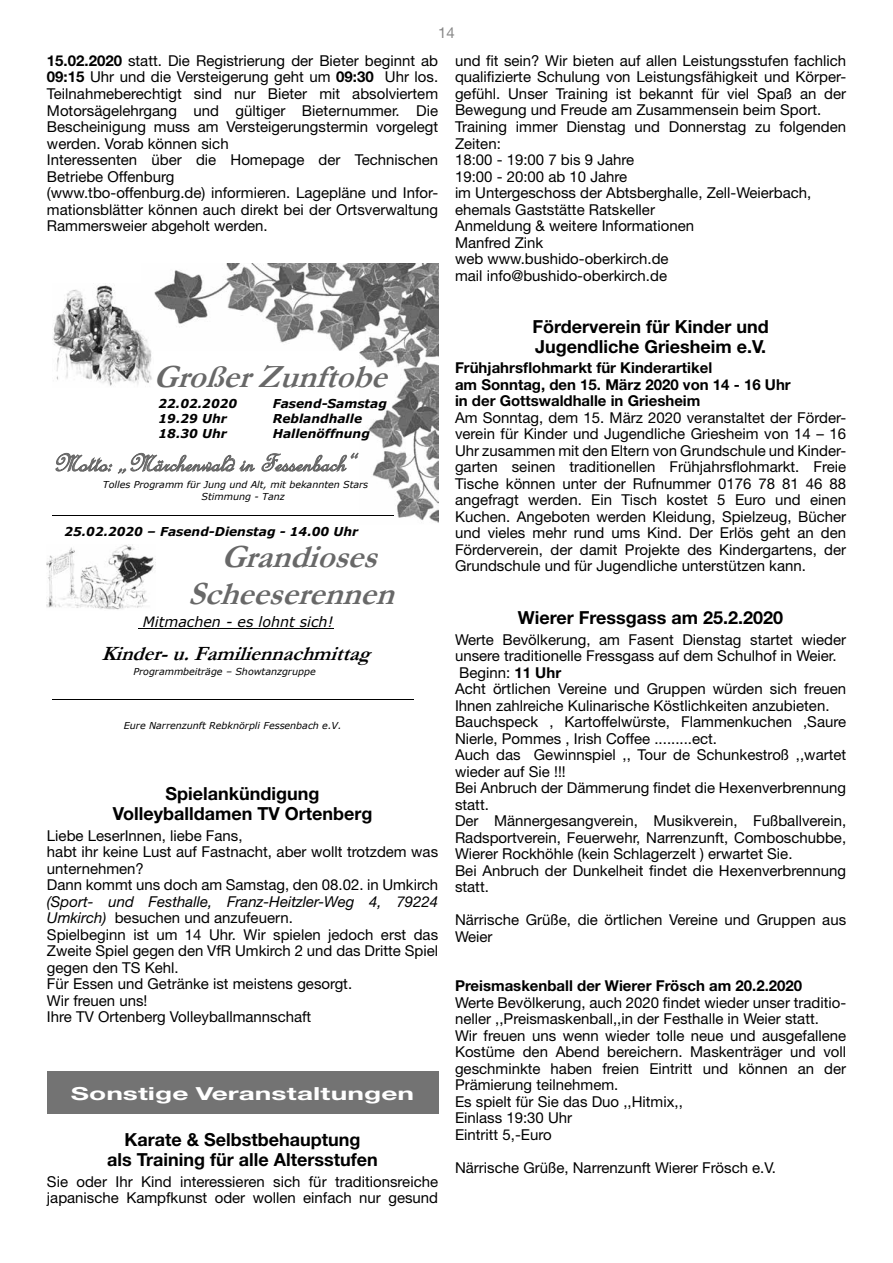
<style>
.page{position:relative;width:893px;height:1263px;background:#fff}
.page>*{position:absolute;margin:0;border:0;box-sizing:border-box;transform-origin:0 0}
.t1{font:italic 700 32.7px/36.8px "Garamond";color:#686868;text-align:center}
.t2{font:italic 26.55px "French Script";color:#686868}
.t3{font:italic 700 20.4px "Garamond";color:#000}
.t4{font:700 18px/19.5px "Helvetica Neue LT Std";color:#000;text-align:center}
.t5{font:700 18px "Helvetica Neue CE";color:#fff;scale:1.56 1}
.t6{font:15px/16.5px "Helvetica Neue LT Std";color:#000}
.t7{font:700 15px/16.5px "Helvetica Neue LT Std";color:#000}
.t8{font:italic 14.25px "Verdana";color:#000}
.t9{font:italic 700 12.3px "Verdana";color:#000}
.t10{font:italic 9.6px/11.6px "Verdana";color:#000}
.s1{color:#878787}
.s2{font-weight:700}
.s3{font-style:italic}
</style>
<div class="page">
<img style="left:360px;top:350px;width:78px;height:173px">
<img style="left:154px;top:264px;width:284px;height:86px">
<svg style="left:55px;top:453px;width:200px;height:21px"></svg>
<svg style="left:261px;top:452px;width:98px;height:20px"></svg>
<hr style="left:52px;top:515px;width:341px;height:1px;background:#000">
<hr style="left:138px;top:628px;width:195px;height:1px;background:#000">
<hr style="left:52px;top:699px;width:361px;height:1px;background:#000">
<img style="left:52px;top:283px;width:100px;height:103px">
<img style="left:47px;top:544px;width:109px;height:66px">
<div style="left:47px;top:1071px;width:391px;height:43px;background:#737373"></div>
<p class="t6" style="left:47px;top:19px;width:409px;line-height:27.6px;text-indent:391px"><span class="s1">14<br></span><span class="s2">15.02.2020</span> statt. Die Registrierung der Bieter beginnt ab</p>
<p class="t6" style="left:47px;top:69px;width:393px"><span class="s2">09:15</span> Uhr und die Versteigerung geht um <span class="s2">09:30</span> Uhr los.<br>Teilnahmeberechtigt sind nur Bieter mit absolviertem Motorsägelehrgang und gültiger Bieternummer. Die Bescheinigung muss am Versteigerungstermin vorgelegt werden. Vorab können sich<br>Interessenten über die Homepage der Technischen Betriebe Offenburg<br>(www.tbo-offenburg.de) informieren. Lagepläne und Infor&shy;mationsblätter können auch direkt bei der Ortsverwaltung Rammersweier abgeholt werden.</p>
<p class="t6" style="left:455px;top:52px;width:393px">und fit sein? Wir bieten auf allen Leistungsstufen fachlich qualifizierte Schulung von Leistungsfähigkeit und Körper&shy;gefühl. Unser Training ist bekannt für viel Spaß an der Bewegung und Freude am Zusammensein beim Sport.<br>Training immer Dienstag und Donnerstag zu folgenden Zeiten:<br>18:00 - 19:00 7 bis 9 Jahre<br>19:00 - 20:00 ab 10 Jahre<br>im Untergeschoss der Abtsberghalle, Zell-Weierbach, ehemals Gaststätte Ratskeller<br>Anmeldung &amp; weitere Informationen<br>Manfred Zink<br>web www.bushido-oberkirch.de<br>mail info@bushido-oberkirch.de</p>
<p class="t4" style="left:532px;top:316px;width:238px;text-align:left">Förderverein für Kinder und<br>Jugendliche Griesheim e.V.</p>
<p class="t7" style="left:455px;top:359px;width:337px">Frühjahrsflohmarkt für Kinderartikel<br>am Sonntag, den 15. März 2020 von 14 - 16 Uhr in der Gottswaldhalle in Griesheim</p>
<p class="t6" style="left:455px;top:409px;width:393px;text-align:justify">Am Sonntag, dem 15. März 2020 veranstaltet der Förder&shy;verein für Kinder und Jugendliche Griesheim von 14 – 16<br>Uhr zusammen mit den Eltern von Grundschule und Kinder&shy;garten seinen traditionellen Frühjahrsflohmarkt. Freie Tische können unter der Rufnummer 0176 78 81 46 88 angefragt werden. Ein Tisch kostet 5 Euro und einen Kuchen. Angeboten werden Kleidung, Spielzeug, Bücher und vieles mehr rund ums Kind. Der Erlös geht an den Förderverein, der damit Projekte des Kindergartens, der Grundschule und für Jugendliche unterstützen kann.</p>
<p class="t4" style="left:518px;top:607px;width:267px">Wierer Fressgass am 25.2.2020</p>
<p class="t6" style="left:455px;top:631px;width:393px">Werte Bevölkerung, am Fasent Dienstag startet wieder unsere traditionelle Fressgass auf dem Schulhof in Weier.<br>Beginn: <span class="s2">11 Uhr<br></span>Acht örtlichen Vereine und Gruppen würden sich freuen Ihnen zahlreiche Kulinarische Köstlichkeiten anzubieten.<br>Bauchspeck , Kartoffelwürste, Flammenkuchen ,Saure Nierle, Pommes , Irish Coffee .........ect.<br>Auch das Gewinnspiel ,, Tour de Schunkestroß ,,wartet wieder auf Sie !!!<br>Bei Anbruch der Dämmerung findet die Hexenverbrennung statt.<br>Der Männergesangverein, Musikverein, Fußballverein, Radsportverein, Feuerwehr, Narrenzunft, Comboschubbe, Wierer Rockhöhle (kein Schlagerzelt ) erwartet Sie.<br>Bei Anbruch der Dunkelheit findet die Hexenverbrennung statt.</p>
<p class="t6" style="left:455px;top:911px;width:393px">Närrische Grüße, die örtlichen Vereine und Gruppen aus<br>Weier</p>
<p class="t7" style="left:455px;top:977px;width:349px">Preismaskenball der Wierer Frösch am 20.2.2020</p>
<p class="t6" style="left:455px;top:994px;width:393px">Werte Bevölkerung, auch 2020 findet wieder unser traditio&shy;neller ,,Preismaskenball,,in der Festhalle in Weier statt.<br>Wir freuen uns wenn wieder tolle neue und ausgefallene Kostüme den Abend bereichern. Maskenträger und voll geschminkte haben freien Eintritt und können an der Prämierung teilnehmem.<br>Es spielt für Sie das Duo ,,Hitmix,,<br>Einlass 19:30 Uhr<br>Eintritt 5,-Euro</p>
<p class="t6" style="left:455px;top:1159px;width:322px">Närrische Grüße, Narrenzunft Wierer Frösch e.V.</p>
<h1 class="t1" style="left:153px;top:359px;width:249px">Großer Zunftobe</h1>
<p class="t9" style="left:159px;top:395px;width:80px">22.02.2020</p>
<p class="t9" style="left:273px;top:395px;width:116px">Fasend-Samstag</p>
<p class="t9" style="left:159px;top:410px;width:70px">19.29 Uhr</p>
<p class="t9" style="left:273px;top:410px;width:91px">Reblandhalle</p>
<p class="t9" style="left:159px;top:425px;width:70px">18.30 Uhr</p>
<p class="t9" style="left:273px;top:425px;width:99px">Hallenöffnung</p>
<h2 class="t2" style="left:52px;top:446px;width:314px">Motto: „Märchenwald in Fessenbach“</h2>
<p class="t10" style="left:202px;top:479px;width:168px;text-indent:-99px">Tolles Programm für Jung und Alt, mit bekannten Stars<br>Stimmung - Tanz</p>
<p class="t9" style="left:64px;top:523px;width:295px">25.02.2020 – Fasend-Dienstag - 14.00 Uhr</p>
<h1 class="t1" style="left:188px;top:538px;width:222px">Grandioses<br>Scheeserennen</h1>
<p class="t8" style="left:143px;top:611px;width:192px">Mitmachen - es lohnt sich!</p>
<h3 class="t3" style="left:101px;top:640px;width:279px">Kinder- u. Familiennachmittag</h3>
<p class="t10" style="left:133px;top:666px;width:184px">Programmbeiträge – Showtanzgruppe</p>
<p class="t10" style="left:124px;top:719px;width:219px">Eure Narrenzunft Rebknörpli Fessenbach e.V.</p>
<p class="t4" style="left:113px;top:784px;width:261px">Spielankündigung<br>Volleyballdamen TV Ortenberg</p>
<p class="t6" style="left:47px;top:827px;width:393px">Liebe LeserInnen, liebe Fans,<br>habt ihr keine Lust auf Fastnacht, aber wollt trotzdem was unternehmen?<br>Dann kommt uns doch am Samstag, den 08.02. in Umkirch</p>
<p class="t6" style="left:47px;top:893px;width:393px"><span class="s3">(Sport- und Festhalle, Franz-Heitzler-Weg 4, 79224<br>Umkirch)</span> besuchen und anzufeuern.<br>Spielbeginn ist um 14 Uhr. Wir spielen jedoch erst das Zweite Spiel gegen den VfR Umkirch 2 und das Dritte Spiel gegen den TS Kehl.<br>Für Essen und Getränke ist meistens gesorgt.<br>Wir freuen uns!<br>Ihre TV Ortenberg Volleyballmannschaft</p>
<p class="t5" style="left:71px;top:1082px;width:222px">Sonstige Veranstaltungen</p>
<p class="t4" style="left:107px;top:1130px;width:272px">Karate &amp; Selbstbehauptung<br>als Training für alle Altersstufen</p>
<p class="t6" style="left:47px;top:1173px;width:393px">Sie oder Ihr Kind interessieren sich für traditionsreiche japanische Kampfkunst oder wollen einfach nur gesund</p>
</div>
